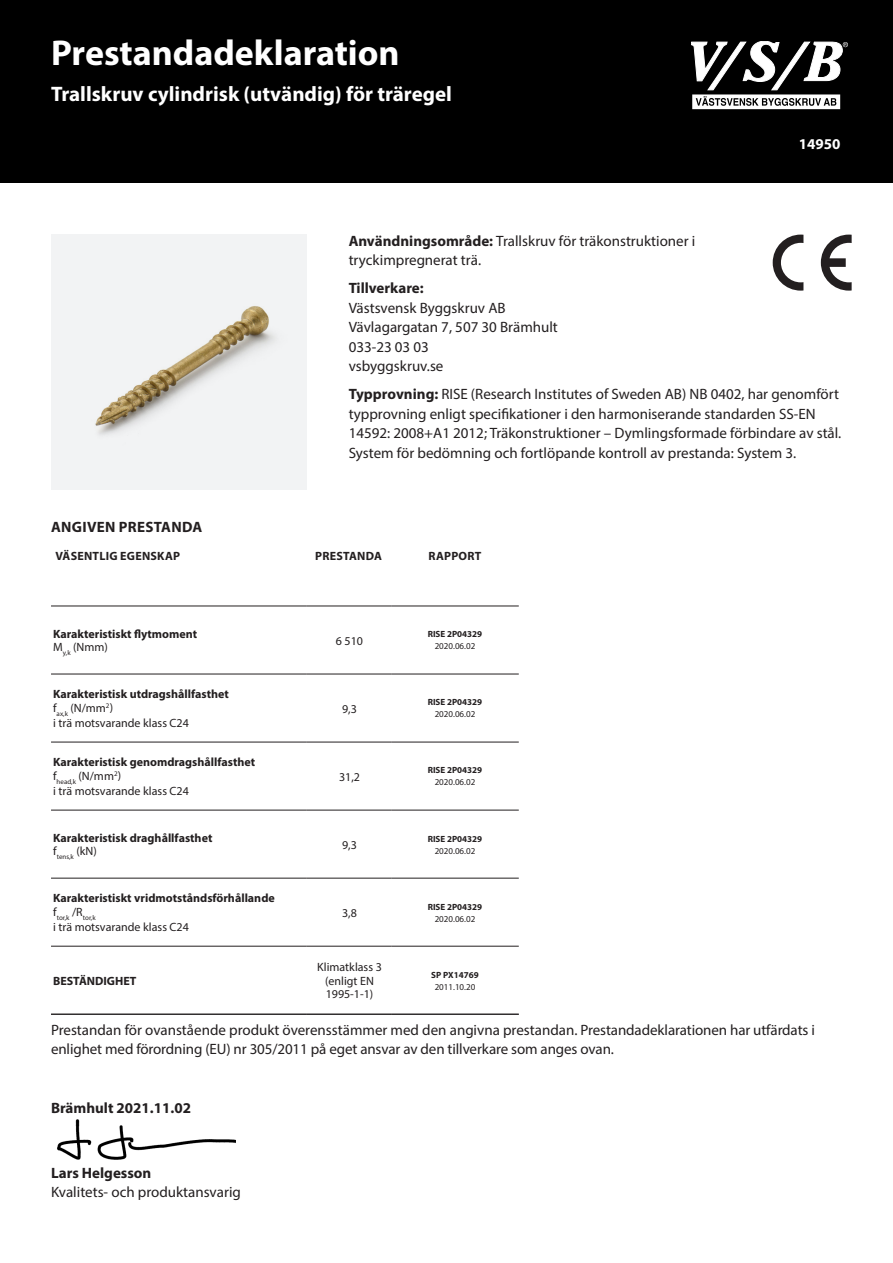
<style>
.page{position:relative;width:893px;height:1263px;background:#fff}
.page>*{position:absolute;margin:0;border:0;box-sizing:border-box;transform-origin:0 0}
.Rubrik_Bröd{font:700 36px "Myriad Pro";color:#fff}
.Rubrik_Bröd-2{font:700 21px "Myriad Pro";color:#fff}
.Brödtext_Katalog{font:15px/19.5px "Myriad Pro";color:#231f20}
.Brödtext_Katalog-2{font:700 15px "Myriad Pro";color:#231f20}
.Brödtext_Katalog-3{font:700 15px "Myriad Pro";letter-spacing:.02em;color:#231f20}
.Brödtext_Katalog-4{font:700 15px "Myriad Pro";color:#fff}
.Brödtext_Tabell{font:700 12px/13.5px "Myriad Pro";color:#231f20}
.Brödtext_Tabell-2{font:12px/13.5px "Myriad Pro";color:#231f20;text-align:center}
.Tabell_Rubrik{font:700 12px "Myriad Pro";letter-spacing:.02em;color:#231f20}
.Tabell_Rubrik-2{font:700 9px/12px "Myriad Pro";color:#231f20;text-align:center}
.Tabell_Rubrik-3{font:9px "Myriad Pro";color:#231f20}
.Brödtext_Tabell-3{font:7.05px "Myriad Pro";color:#231f20}
.s1{font-weight:700}
.s2{font-weight:400}
</style>
<div class="page">
<hr style="left:51px;top:674px;width:255px;height:1px;background:#231f20">
<hr style="left:306px;top:674px;width:85px;height:1px;background:#231f20">
<hr style="left:51px;top:742px;width:255px;height:1px;background:#231f20">
<hr style="left:306px;top:742px;width:85px;height:1px;background:#231f20">
<hr style="left:391px;top:742px;width:128px;height:1px;background:#231f20">
<hr style="left:51px;top:810px;width:255px;height:1px;background:#231f20">
<hr style="left:306px;top:810px;width:85px;height:1px;background:#231f20">
<hr style="left:391px;top:810px;width:128px;height:1px;background:#231f20">
<hr style="left:51px;top:878px;width:255px;height:1px;background:#231f20">
<hr style="left:306px;top:878px;width:85px;height:1px;background:#231f20">
<hr style="left:391px;top:878px;width:128px;height:1px;background:#231f20">
<hr style="left:51px;top:946px;width:255px;height:1px;background:#231f20">
<hr style="left:306px;top:946px;width:85px;height:1px;background:#231f20">
<hr style="left:391px;top:946px;width:128px;height:1px;background:#231f20">
<hr style="left:51px;top:606px;width:255px;height:1px;background:#231f20">
<hr style="left:306px;top:606px;width:85px;height:1px;background:#231f20">
<hr style="left:391px;top:606px;width:128px;height:1px;background:#231f20">
<hr style="left:391px;top:674px;width:128px;height:1px;background:#231f20">
<img style="left:57px;top:1119px;width:179px;height:41px">
<div style="left:0;top:0;width:893px;height:183px;background:#000"></div>
<hr style="left:51px;top:1014px;width:255px;height:1px;background:#231f20">
<hr style="left:306px;top:1014px;width:85px;height:1px;background:#231f20">
<hr style="left:391px;top:1014px;width:128px;height:1px;background:#231f20">
<svg style="left:691px;top:41px;width:157px;height:68px"></svg>
<svg style="left:773px;top:235px;width:30px;height:56px"></svg>
<svg style="left:821px;top:235px;width:31px;height:56px"></svg>
<div style="left:51px;top:235px;width:255px;height:255px;background:#f2f3f4"></div>
<p class="Rubrik_Bröd" style="left:51px;top:29px;width:350px">Prestandadeklaration</p>
<p class="Rubrik_Bröd-2" style="left:51px;top:80px;width:402px">Trallskruv cylindrisk (utvändig) för träregel</p>
<p class="Brödtext_Katalog-4" style="left:799px;top:134px;width:43px">14950</p>
<p class="Brödtext_Katalog-3" style="left:51px;top:517px;width:153px">ANGIVEN PRESTANDA</p>
<p class="Brödtext_Katalog" style="left:349px;top:231px;width:348px"><span class="s1">Användningsområde:</span> Trallskruv för träkonstruktioner i tryckimpregnerat trä.</p>
<p class="Brödtext_Katalog" style="left:349px;top:278px;width:211px"><span class="s1">Tillverkare:<br></span>Västsvensk Byggskruv AB<br>Vävlagargatan 7, 507 30 Brämhult<br>033-23 03 03<br>vsbyggskruv.se</p>
<p class="Brödtext_Katalog" style="left:349px;top:384px;width:494px"><span class="s1">Typprovning:</span> RISE (Research Institutes of Sweden AB) NB 0402, har genomfört typprovning enligt specifikationer i den harmoniserande standarden SS-EN 14592: 2008+A1 2012; Träkonstruktioner – Dymlingsformade förbindare av stål.<br>System för bedömning och fortlöpande kontroll av prestanda: System 3.</p>
<p class="Tabell_Rubrik" style="left:55px;top:548px;width:126px">VÄSENTLIG EGENSKAP</p>
<p class="Tabell_Rubrik" style="left:315px;top:548px;width:68px">PRESTANDA</p>
<p class="Tabell_Rubrik" style="left:429px;top:548px;width:54px">RAPPORT</p>
<p class="Brödtext_Tabell" style="left:53px;top:626px;width:145px">Karakteristiskt flytmoment<br><span class="s2">M</span><sub>y,k</sub> <span class="s2">(Nmm)</span></p>
<p class="Brödtext_Tabell" style="left:53px;top:687px;width:177px">Karakteristisk utdragshållfasthet <span class="s2">f</span><sub>ax,k</sub> <span class="s2">(N/mm</span><sup>2</sup><span class="s2">)</span></p>
<p class="Brödtext_Tabell-2" style="left:53px;top:716px;width:137px">i trä motsvarande klass C24</p>
<p class="Brödtext_Tabell" style="left:53px;top:755px;width:204px">Karakteristisk genomdragshållfasthet <span class="s2">f</span><sub>head,k</sub> <span class="s2">(N/mm</span><sup>2</sup><span class="s2">)</span></p>
<p class="Brödtext_Tabell-2" style="left:53px;top:784px;width:137px">i trä motsvarande klass C24</p>
<p class="Brödtext_Tabell" style="left:53px;top:831px;width:161px">Karakteristisk draghållfasthet</p>
<p class="Brödtext_Tabell-3" style="left:53px;top:853px;width:45px"><sup>f</sup>tens,k <sup>(kN)</sup></p>
<p class="Brödtext_Tabell" style="left:53px;top:891px;width:223px">Karakteristiskt vridmotståndsförhållande</p>
<p class="Brödtext_Tabell-3" style="left:53px;top:913px;width:44px"><sup>f</sup>tor,k <sup>/R</sup>tor,k</p>
<p class="Brödtext_Tabell-2" style="left:53px;top:920px;width:137px">i trä motsvarande klass C24</p>
<p class="Brödtext_Tabell-2" style="left:336px;top:633px;width:29px">6 510</p>
<p class="Tabell_Rubrik-2" style="left:428px;top:628px;width:56px">RISE 2P04329<br><span class="s2">2020.06.02</span></p>
<p class="Brödtext_Tabell-2" style="left:342px;top:701px;width:16px">9,3</p>
<p class="Tabell_Rubrik-2" style="left:428px;top:696px;width:56px">RISE 2P04329<br><span class="s2">2020.06.02</span></p>
<p class="Brödtext_Tabell-2" style="left:339px;top:770px;width:22px">31,2</p>
<p class="Tabell_Rubrik-2" style="left:428px;top:764px;width:56px">RISE 2P04329<br><span class="s2">2020.06.02</span></p>
<p class="Brödtext_Tabell-2" style="left:342px;top:838px;width:16px">9,3</p>
<p class="Tabell_Rubrik-2" style="left:428px;top:832px;width:56px">RISE 2P04329<br><span class="s2">2020.06.02</span></p>
<p class="Brödtext_Tabell-2" style="left:342px;top:906px;width:16px">3,8</p>
<p class="Tabell_Rubrik-2" style="left:428px;top:900px;width:56px">RISE 2P04329<br><span class="s2">2020.06.02</span></p>
<p class="Brödtext_Tabell-2" style="left:317px;top:960px;width:66px">Klimatklass 3 (enligt EN<br>1995-1-1)</p>
<p class="Tabell_Rubrik-2" style="left:431px;top:968px;width:49px">SP PX14769</p>
<p class="Brödtext_Tabell" style="left:53px;top:973px;width:85px">BESTÄNDIGHET</p>
<p class="Brödtext_Katalog" style="left:51px;top:1020px;width:765px">Prestandan för ovanstående produkt överensstämmer med den angivna prestandan. Prestandadeklarationen har utfärdats i enlighet med förordning (EU) nr 305/2011 på eget ansvar av den tillverkare som anges ovan.</p>
<p class="Tabell_Rubrik-3" style="left:435px;top:981px;width:42px">2011.10.20</p>
<p class="Brödtext_Katalog-2" style="left:51px;top:1098px;width:141px">Brämhult 2021.11.02</p>
<p class="Brödtext_Katalog" style="left:51px;top:1162px;width:191px"><span class="s1">Lars Helgesson<br></span>Kvalitets- och produktansvarig</p>
</div>
